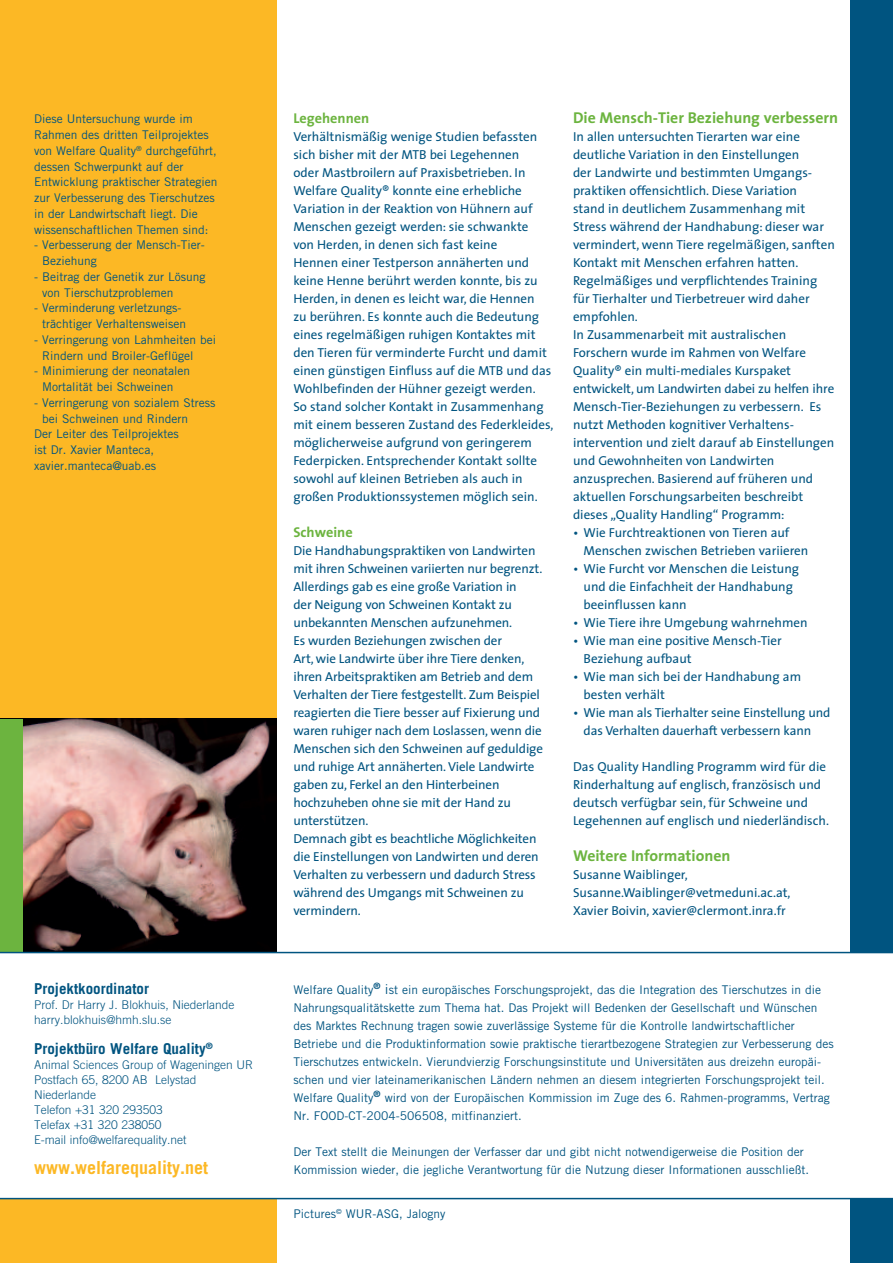
<style>
.page{position:relative;width:893px;height:1263px;background:#fff}
.page>*{position:absolute;margin:0;border:0;box-sizing:border-box;transform-origin:0 0}
.t1{font:700 18px "Trade Gothic";color:#fcb825}
.t2{font:700 15.75px "The Sans";color:#6cb43f}
.t3{font:700 15px "Trade Gothic";color:#005480}
.t4{font:700 14.25px "The Sans";color:#6cb43f}
.t5{font:13.05px/18px "The Sans";color:#005480}
.t6{font:12px/15.8px "Trade Gothic";color:#005480}
.t7{font:300 12px/15px "Trade Gothic";color:#005480}
.s1{font-size:13.5px}
</style>
<div class="page">
<div style="left:0;top:0;width:276px;height:1263px;background:#fcb825"></div>
<div style="left:850px;top:0;width:43px;height:1263px;background:#005480"></div>
<img style="left:23px;top:719px;width:253px;height:233px">
<div style="left:0;top:719px;width:23px;height:233px;background:#6cb43f"></div>
<div style="left:0;top:952px;width:893px;height:247px;background:#fff"></div>
<hr style="left:0;top:1198px;width:893px;height:1px;background:#005480">
<hr style="left:0;top:952px;width:893px;height:1px;background:#005480">
<p class="t6" style="left:34px;top:111px;width:185px">Diese Untersuchung wurde im Rahmen des dritten Teilprojektes von Welfare Quality<sup>®</sup> durchgeführt, dessen Schwerpunkt auf der Entwicklung praktischer Strategien zur Verbesserung des Tierschutzes in der Landwirtschaft liegt. Die wissenschaftlichen Themen sind:</p>
<p class="t6" style="left:42px;top:237px;width:164px;text-indent:-8px">- Verbesserung der Mensch-Tier-<br>Beziehung</p>
<p class="t6" style="left:42px;top:269px;width:165px;text-indent:-8px">- Beitrag der Genetik zur Lösung von Tierschutzproblemen</p>
<p class="t6" style="left:42px;top:300px;width:146px;text-indent:-8px">- Verminderung verletzungs&shy;trächtiger Verhaltensweisen</p>
<p class="t6" style="left:42px;top:332px;width:176px;text-indent:-8px">- Verringerung von Lahmheiten bei<br>Rindern und Broiler-Geflügel</p>
<p class="t6" style="left:42px;top:363px;width:150px;text-indent:-8px">- Minimierung der neonatalen<br>Mortalität bei Schweinen</p>
<p class="t6" style="left:34px;top:395px;width:183px">- Verringerung von sozialem Stress</p>
<p class="t6" style="left:42px;top:410px;width:148px">bei Schweinen und Rindern</p>
<p class="t6" style="left:34px;top:426px;width:146px">Der Leiter des Teilprojektes</p>
<p class="t6" style="left:34px;top:442px;width:122px">ist Dr. Xavier Manteca,</p>
<p class="t6" style="left:34px;top:458px;width:124px">xavier.manteca@uab.es</p>
<p class="t3" style="left:34px;top:979px;width:117px">Projektkoordinator</p>
<p class="t7" style="left:34px;top:997px;width:202px">Prof. Dr Harry J. Blokhuis, Niederlande harry.blokhuis@hmh.slu.se</p>
<p class="t3" style="left:34px;top:1039px;width:180px">Projektbüro Welfare Quality<sup>®</sup></p>
<p class="t7" style="left:34px;top:1057px;width:221px">Animal Sciences Group of Wageningen UR<br>Postfach 65, 8200 AB Lelystad<br>Niederlande<br>Telefon +31 320 293503<br>Telefax +31 320 238050<br>E-mail info@welfarequality.net</p>
<h1 class="t1" style="left:34px;top:1156px;width:176px">www.welfarequality.net</h1>
<p class="t4" style="left:293px;top:106px;width:77px">Legehennen</p>
<p class="t5" style="left:293px;top:127px;width:262px">Verhältnismäßig wenige Studien befassten sich bisher mit der MTB bei Legehennen<br>oder Mastbroilern auf Praxisbetrieben. In Welfare Quality® konnte eine erhebliche Variation in der Reaktion von Hühnern auf Menschen gezeigt werden: sie schwankte<br>von Herden, in denen sich fast keine<br>Hennen einer Testperson annäherten und keine Henne berührt werden konnte, bis zu Herden, in denen es leicht war, die Hennen<br>zu berühren. Es konnte auch die Bedeutung eines regelmäßigen ruhigen Kontaktes mit den Tieren für verminderte Furcht und damit einen günstigen Einfluss auf die MTB und das Wohlbefinden der Hühner gezeigt werden.<br>So stand solcher Kontakt in Zusammenhang mit einem besseren Zustand des Federkleides, möglicherweise aufgrund von geringerem Federpicken. Entsprechender Kontakt sollte sowohl auf kleinen Betrieben als auch in großen Produktionssystemen möglich sein.</p>
<p class="t4" style="left:293px;top:520px;width:61px">Schweine</p>
<p class="t5" style="left:293px;top:541px;width:251px">Die Handhabungspraktiken von Landwirten mit ihren Schweinen variierten nur begrenzt.<br>Allerdings gab es eine große Variation in<br>der Neigung von Schweinen Kontakt zu unbekannten Menschen aufzunehmen.<br>Es wurden Beziehungen zwischen der<br>Art, wie Landwirte über ihre Tiere denken, ihren Arbeitspraktiken am Betrieb and dem Verhalten der Tiere festgestellt. Zum Beispiel reagierten die Tiere besser auf Fixierung und waren ruhiger nach dem Loslassen, wenn die Menschen sich den Schweinen auf geduldige und ruhige Art annäherten. Viele Landwirte gaben zu, Ferkel an den Hinterbeinen hochzuheben ohne sie mit der Hand zu unterstützen.<br>Demnach gibt es beachtliche Möglichkeiten die Einstellungen von Landwirten und deren Verhalten zu verbessern und dadurch Stress während des Umgangs mit Schweinen zu vermindern.</p>
<p class="t2" style="left:573px;top:105px;width:267px">Die Mensch-Tier Beziehung verbessern</p>
<p class="t5" style="left:573px;top:127px;width:263px">In allen untersuchten Tierarten war eine deutliche Variation in den Einstellungen<br>der Landwirte und bestimmten Umgangs&shy;praktiken offensichtlich. Diese Variation<br>stand in deutlichem Zusammenhang mit Stress während der Handhabung: dieser war vermindert, wenn Tiere regelmäßigen, sanften Kontakt mit Menschen erfahren hatten.<br>Regelmäßiges und verpflichtendes Training für Tierhalter und Tierbetreuer wird daher empfohlen.<br>In Zusammenarbeit mit australischen Forschern wurde im Rahmen von Welfare Quality® ein multi-mediales Kurspaket entwickelt, um Landwirten dabei zu helfen ihre Mensch-Tier-Beziehungen zu verbessern. Es nutzt Methoden kognitiver Verhaltens&shy;intervention und zielt darauf ab Einstellungen und Gewohnheiten von Landwirten anzusprechen. Basierend auf früheren und aktuellen Forschungsarbeiten beschreibt dieses „Quality Handling“ Programm:</p>
<p class="t5" style="left:583px;top:523px;width:226px;text-indent:-11px">• Wie Furchtreaktionen von Tieren auf<br>Menschen zwischen Betrieben variieren</p>
<p class="t5" style="left:583px;top:559px;width:217px;text-indent:-11px">• Wie Furcht vor Menschen die Leistung und die Einfachheit der Handhabung beeinflussen kann</p>
<p class="t5" style="left:573px;top:613px;width:236px">• Wie Tiere ihre Umgebung wahrnehmen</p>
<p class="t5" style="left:584px;top:631px;width:200px;text-indent:-11px">• Wie man eine positive Mensch-Tier<br>Beziehung aufbaut</p>
<p class="t5" style="left:584px;top:667px;width:219px;text-indent:-11px">• Wie man sich bei der Handhabung am besten verhält</p>
<p class="t5" style="left:584px;top:703px;width:248px;text-indent:-11px">• Wie man als Tierhalter seine Einstellung und das Verhalten dauerhaft verbessern kann</p>
<p class="t5" style="left:573px;top:757px;width:257px">Das Quality Handling Programm wird für die Rinderhaltung auf englisch, französisch und deutsch verfügbar sein, für Schweine und Legehennen auf englisch und niederländisch.</p>
<p class="t2" style="left:573px;top:843px;width:159px">Weitere Informationen</p>
<p class="t5" style="left:573px;top:865px;width:219px">Susanne Waiblinger,<br>Susanne.Waiblinger@vetmeduni.ac.at,<br>Xavier Boivin, xavier@clermont.inra.fr</p>
<p class="t6" style="left:293px;top:980px;width:542px;line-height:18px">Welfare Quality<sup>®</sup> <span class="s1">i</span>st ein europäisches Forschungsprojekt, das die Integration des Tierschutzes in die Nahrungsqualitätskette zum Thema hat. Das Projekt will Bedenken der Gesellschaft und Wünschen des Marktes Rechnung tragen sowie zuverlässige Systeme für die Kontrolle landwirtschaftlicher Betriebe und die Produktinformation sowie praktische tierartbezogene Strategien zur Verbesserung des Tierschutzes entwickeln. Vierundvierzig Forschungsinstitute und Universitäten aus dreizehn europäi&shy;schen und vier lateinamerikanischen Ländern nehmen an diesem integrierten Forschungsprojekt teil.<br>Welfare Quality<sup>®</sup> wird von der Europäischen Kommission im Zuge des 6. Rahmen-programms, Vertrag Nr. FOOD-CT-2004-506508, mitfinanziert.</p>
<p class="t6" style="left:293px;top:1142px;width:517px;line-height:18px">Der Text stellt die Meinungen der Verfasser dar und gibt nicht notwendigerweise die Position der<br>Kommission wieder, die jegliche Verantwortung für die Nutzung dieser Informationen ausschließt.</p>
<p class="t6" style="left:293px;top:1206px;width:153px">Pictures<sup>©</sup> WUR-ASG, Jalogny</p>
</div>
